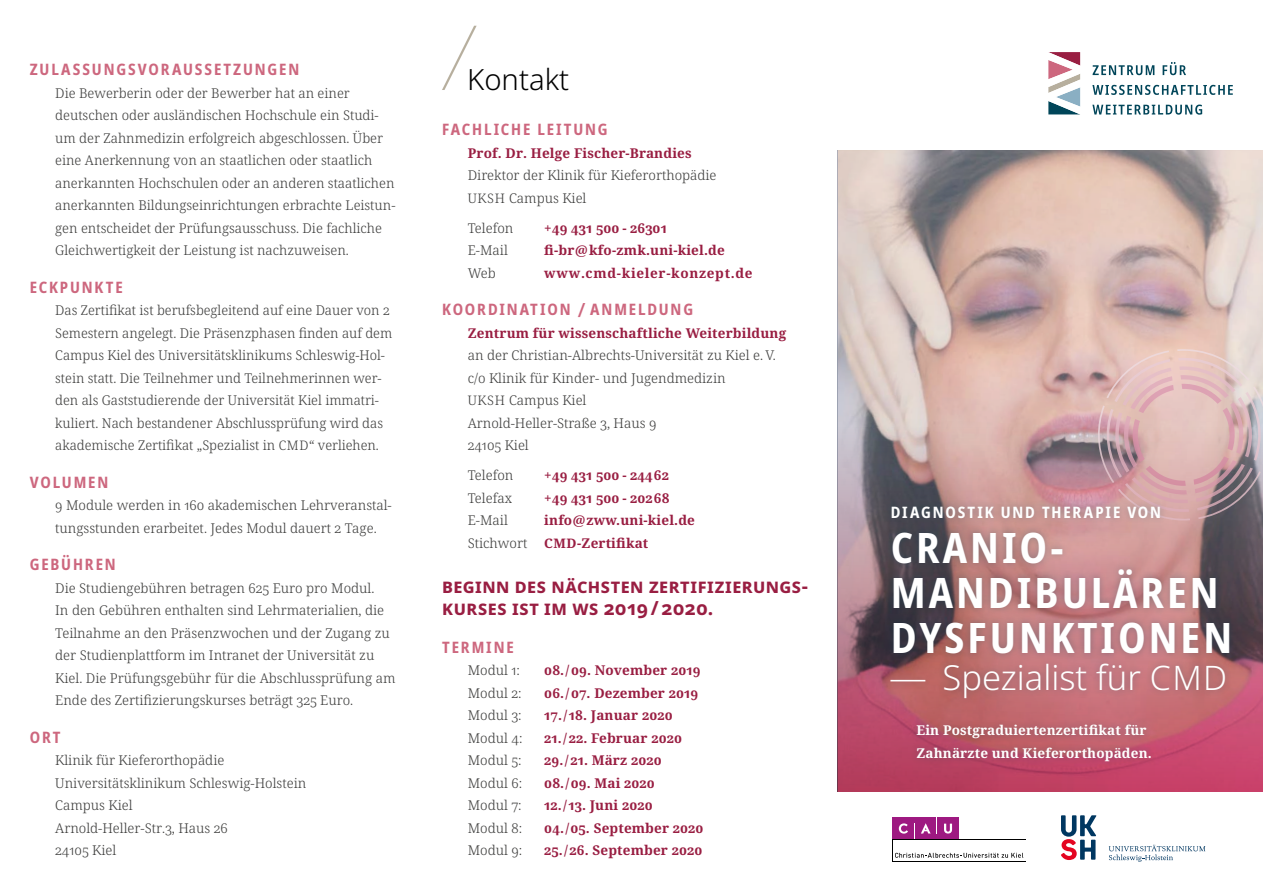
<style>
.page{position:relative;width:1263px;height:893px;background:#fff}
.page>*{position:absolute;margin:0;border:0;box-sizing:border-box;transform-origin:0 0}
.t1{font:100 condensed 90px "Noto Sans";color:#b7af9e}
.t2{font:700 condensed 42px/45px "Noto Sans";letter-spacing:.07em;color:#fff}
.t3{font:300 34.5px "Noto Sans";color:#fff}
.t4{font:300 29.25px "Noto Sans";color:#000}
.t5{font:600 condensed 19.5px "Noto Sans";letter-spacing:.095em;color:#cd677e}
.t6{font:700 19.5px/22.5px "Noto Sans";letter-spacing:.025em;color:#991e42}
.t7{font:600 condensed 19.5px "Noto Sans";letter-spacing:.095em;color:#fff}
.t8{font:300 13.5px/22.5px "Noto Serif";color:#3c3c3b}
.t9{font:700 13.5px "Noto Serif";letter-spacing:.01em;color:#991e42}
.t10{font:700 13.5px/22.5px "Noto Serif";letter-spacing:.01em;color:#fff}
.t11{font:700 13.5px "Noto Serif";letter-spacing:.05em;color:#991e42}
.s1{font-size:13.2px}
.s2{font-family:"Noto Serif"}
.s3{font-size:33.75px}
</style>
<div class="page">
<svg style="left:838px;top:150px;width:425px;height:278px;background:#d1b7b2"></svg>
<div style="left:892px;top:817px;width:67px;height:23px;background:#9e1981"></div>
<svg style="left:914px;top:823px;width:1px;height:17px"></svg>
<svg style="left:936px;top:817px;width:1px;height:17px"></svg>
<svg style="left:944px;top:824px;width:8px;height:9px"></svg>
<svg style="left:921px;top:823px;width:9px;height:10px"></svg>
<svg style="left:899px;top:823px;width:9px;height:11px"></svg>
<div style="left:892px;top:840px;width:134px;height:22px;background:#000"></div>
<div style="left:893px;top:840px;width:132px;height:21px;background:#fff"></div>
<svg style="left:895px;top:853px;width:128px;height:5px"></svg>
<svg style="left:838px;top:428px;width:425px;height:364px;background:#ae7683"></svg>
<div style="left:884px;top:499px;width:353px;height:269px;background:#004559;opacity:.3"></div>
<svg style="left:1048px;top:52px;width:32px;height:62px"></svg>
<svg style="left:1092px;top:65px;width:62px;height:10px"></svg>
<svg style="left:1162px;top:62px;width:24px;height:13px"></svg>
<svg style="left:1092px;top:85px;width:141px;height:10px"></svg>
<svg style="left:1092px;top:105px;width:110px;height:10px"></svg>
<svg style="left:1109px;top:845px;width:96px;height:17px"></svg>
<svg style="left:1061px;top:815px;width:35px;height:45px"></svg>
<h3 class="t5" style="left:30px;top:54px;width:271px">ZULASSUNGSVORAUSSETZUNGEN</h3>
<p class="t8" style="left:55px;top:82px;width:342px">Die Bewerberin oder der Bewerber hat an einer deutschen oder ausländischen Hochschule ein Studi&shy;um der Zahnmedizin erfolgreich abgeschlossen. Über eine Anerkennung von an staatlichen oder staatlich anerkannten Hochschulen oder an anderen staatlichen anerkannten Bildungseinrichtungen erbrachte Leistun&shy;gen entscheidet der Prüfungsausschuss. Die fachliche Gleichwertigkeit der Leistung ist nachzuweisen.</p>
<h3 class="t5" style="left:30px;top:272px;width:94px">ECKPUNKTE</h3>
<p class="t8" style="left:55px;top:299px;width:338px">Das Zertifikat ist berufsbegleitend auf eine Dauer von 2<br>Semestern angelegt. Die Präsenzphasen finden auf dem Campus Kiel des Universitätsklinikums Schleswig-Hol&shy;stein statt. Die Teilnehmer und Teilnehmerinnen wer&shy;den als Gaststudierende der Universität Kiel immatri&shy;kuliert. Nach bestandener Abschlussprüfung wird das akademische Zertifikat „Spezialist in <span class="s1">CMD</span>“ verliehen.</p>
<h3 class="t5" style="left:30px;top:467px;width:80px">VOLUMEN</h3>
<p class="t8" style="left:55px;top:494px;width:338px">9 Module werden in 160 akademischen Lehrveranstal&shy;tungsstunden erarbeitet. Jedes Modul dauert 2 Tage.</p>
<h3 class="t5" style="left:30px;top:549px;width:87px">GEBÜHREN</h3>
<p class="t8" style="left:55px;top:577px;width:342px">Die Studiengebühren betragen 625 Euro pro Modul.<br>In den Gebühren enthalten sind Lehrmaterialien, die Teilnahme an den Präsenzwochen und der Zugang zu der Studienplattform im Intranet der Universität zu Kiel. Die Prüfungsgebühr für die Abschlussprüfung am Ende des Zertifizierungskurses beträgt 325 Euro.</p>
<h3 class="t5" style="left:30px;top:722px;width:32px">ORT</h3>
<p class="t8" style="left:55px;top:749px;width:252px">Klinik für Kieferorthopädie<br>Universitätsklinikum Schleswig-Holstein<br>Campus Kiel<br>Arnold-Heller-Str.3, Haus 26<br>24105 Kiel</p>
<h1 class="t1" style="left:455px;top:-6px;width:10px">⁄</h1>
<h3 class="t4" style="left:467px;top:59px;width:103px">Kontakt</h3>
<h3 class="t5" style="left:442px;top:114px;width:167px">FACHLICHE LEITUNG</h3>
<p class="t9" style="left:468px;top:143px;width:225px">Prof. Dr. Helge Fischer-Brandies</p>
<p class="t8" style="left:468px;top:164px;width:250px">Direktor der Klinik für Kieferorthopädie<br><span class="s1">UKSH</span> Campus Kiel</p>
<p class="t8" style="left:468px;top:217px;width:47px">Telefon</p>
<p class="t9" style="left:544px;top:218px;width:124px">+49 431 500 - 26301</p>
<p class="t8" style="left:468px;top:239px;width:42px">E-Mail</p>
<p class="t9" style="left:544px;top:241px;width:182px">fi-br@kfo-zmk.uni-kiel.de</p>
<p class="t8" style="left:468px;top:262px;width:30px">Web</p>
<p class="t11" style="left:544px;top:263px;width:210px">www.cmd-kieler-konzept.de</p>
<h3 class="t5" style="left:442px;top:294px;width:23px">KOORDINATION</h3>
<h3 class="t5" style="left:578px;top:294px;width:63px">/ANMELDUNG</h3>
<p class="t9" style="left:468px;top:323px;width:320px">Zentrum für wissenschaftliche Weiterbildung</p>
<p class="t8" style="left:468px;top:344px;width:310px">an der Christian-Albrechts-Universität zu Kiel e. V. c/o Klinik für Kinder- und Jugendmedizin<br><span class="s1">UKSH</span> Campus Kiel<br>Arnold-Heller-Straße 3, Haus 9<br>24105 Kiel</p>
<p class="t8" style="left:468px;top:464px;width:47px">Telefon</p>
<p class="t9" style="left:544px;top:466px;width:126px">+49 431 500 - 24462</p>
<p class="t8" style="left:468px;top:487px;width:46px">Telefax</p>
<p class="t9" style="left:544px;top:488px;width:127px">+49 431 500 - 20268</p>
<p class="t8" style="left:468px;top:509px;width:42px">E-Mail</p>
<p class="t9" style="left:544px;top:511px;width:152px">info@zww.uni-kiel.de</p>
<p class="t8" style="left:468px;top:532px;width:61px">Stichwort</p>
<p class="t9" style="left:544px;top:533px;width:106px"><span class="s1">CMD</span>-Zertifikat</p>
<h3 class="t6" style="left:442px;top:575px;width:367px">BEGINN DES NÄCHSTEN ZERTIFIZIERUNGS-<br>KURSES IST IM WS 2019/ 2020.</h3>
<h3 class="t5" style="left:442px;top:632px;width:54px">TERMINE</h3>
<p class="t8" style="left:468px;top:659px;width:54px">Modul 1:</p>
<p class="t9" style="left:544px;top:661px;width:158px">08. / 09. November 2019</p>
<p class="t8" style="left:468px;top:682px;width:55px">Modul 2:</p>
<p class="t9" style="left:544px;top:683px;width:155px">06. / 07. Dezember 2019</p>
<p class="t8" style="left:468px;top:704px;width:55px">Modul 3:</p>
<p class="t9" style="left:544px;top:706px;width:130px">17. / 18. Januar 2020</p>
<p class="t8" style="left:468px;top:727px;width:56px">Modul 4:</p>
<p class="t9" style="left:544px;top:728px;width:139px">21. / 22. Februar 2020</p>
<p class="t8" style="left:468px;top:749px;width:55px">Modul 5:</p>
<p class="t9" style="left:544px;top:751px;width:119px">29. / 21. März 2020</p>
<p class="t8" style="left:468px;top:772px;width:56px">Modul 6:</p>
<p class="t9" style="left:544px;top:773px;width:112px">08. / 09. Mai 2020</p>
<p class="t8" style="left:468px;top:794px;width:56px">Modul 7:</p>
<p class="t9" style="left:544px;top:796px;width:110px">12. / 13. Juni 2020</p>
<p class="t8" style="left:468px;top:817px;width:56px">Modul 8:</p>
<p class="t9" style="left:544px;top:818px;width:161px">04. / 05. September 2020</p>
<p class="t8" style="left:468px;top:839px;width:56px">Modul 9:</p>
<p class="t9" style="left:544px;top:841px;width:159px">25. / 26. September 2020</p>
<h3 class="t7" style="left:891px;top:497px;width:272px">DIAGNOSTIK UND THERAPIE VON</h3>
<h2 class="t2" style="left:891px;top:525px;width:343px">CRANIO-<br>MANDIBULÄREN<br>DYSFUNKTIONEN</h2>
<h3 class="t3" style="left:891px;top:653px;width:338px"><span class="s2">—</span> Spezialist für <span class="s3">CMD</span></h3>
<p class="t10" style="left:916px;top:719px;width:237px">Ein Postgraduiertenzertifikat für<br>Zahnärzte und Kieferorthopäden.</p>
</div>
